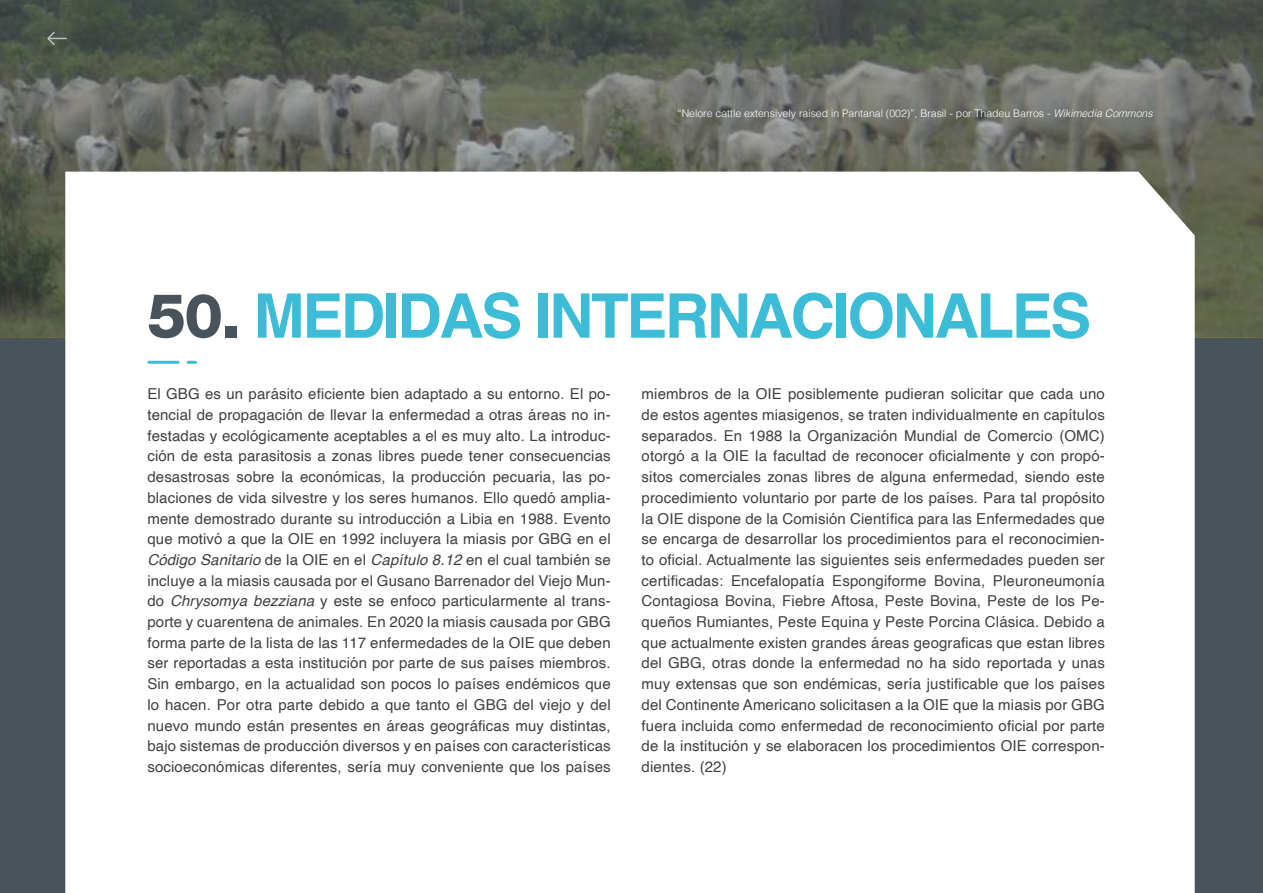
<style>
.page{position:relative;width:1263px;height:893px;background:#fff}
.page>*{position:absolute;margin:0;border:0;box-sizing:border-box;transform-origin:0 0}
.t1{font:700 61.5px "Helvetica";letter-spacing:-.04em;color:#3cbcd7}
.t2{font:15px/20.7px "Helvetica";letter-spacing:.01em;color:#404040;text-align:justify}
.t3{font:300 10.5px "Helvetica";color:#fff}
.s1{font-style:italic}
.s2{font-family:"Helvetica Neue LT Pro";font-weight:800;color:#48535b}
</style>
<div class="page">
<div style="left:0;top:330px;width:1263px;height:563px;background:#48535b"></div>
<svg style="left:0;top:0;width:1263px;height:337px;background:#60645a"></svg>
<div style="left:65px;top:172px;width:1130px;height:721px;background:#fff"></div>
<hr style="left:149px;top:361px;width:29px;height:3px;background:#3cbcd7">
<svg style="left:188px;top:361px;width:8px;height:3px"></svg>
<svg style="left:47px;top:32px;width:20px;height:13px"></svg>
<p class="t3" style="left:678px;top:104px;width:476px">“Nelore cattle extensively raised in Pantanal (002)”, Brasil - por Thadeu Barros - <span class="s1">Wikimedia Commons</span></p>
<h1 class="t1" style="left:147px;top:266px;width:945px"><span class="s2">50.</span> MEDIDAS INTERNACIONALES</h1>
<p class="t2" style="left:147px;top:384px;width:465px">El GBG es un parásito eficiente bien adaptado a su entorno. El po&shy;tencial de propagación de llevar la enfermedad a otras áreas no in&shy;festadas y ecológicamente aceptables a el es muy alto. La introduc&shy;ción de esta parasitosis a zonas libres puede tener consecuencias desastrosas sobre la económicas, la producción pecuaria, las po&shy;blaciones de vida silvestre y los seres humanos. Ello quedó amplia&shy;mente demostrado durante su introducción a Libia en 1988. Evento que motivó a que la OIE en 1992 incluyera la miasis por GBG en el <span class="s1">Código Sanitario</span> de la OIE en el <span class="s1">Capítulo 8.12</span> en el cual también se incluye a la miasis causada por el Gusano Barrenador del Viejo Mun&shy;do <span class="s1">Chrysomya bezziana</span> y este se enfoco particularmente al trans&shy;porte y cuarentena de animales. En 2020 la miasis causada por GBG forma parte de la lista de las 117 enfermedades de la OIE que deben ser reportadas a esta institución por parte de sus países miembros.<br>Sin embargo, en la actualidad son pocos lo países endémicos que lo hacen. Por otra parte debido a que tanto el GBG del viejo y del nuevo mundo están presentes en áreas geográficas muy distintas, bajo sistemas de producción diversos y en países con características socioeconómicas diferentes, sería muy conveniente que los países</p>
<p class="t2" style="left:642px;top:384px;width:465px">miembros de la OIE posiblemente pudieran solicitar que cada uno de estos agentes miasigenos, se traten individualmente en capítulos separados. En 1988 la Organización Mundial de Comercio (OMC) otorgó a la OIE la facultad de reconocer oficialmente y con propó&shy;sitos comerciales zonas libres de alguna enfermedad, siendo este procedimiento voluntario por parte de los países. Para tal propósito la OIE dispone de la Comisión Científica para las Enfermedades que se encarga de desarrollar los procedimientos para el reconocimien&shy;to oficial. Actualmente las siguientes seis enfermedades pueden ser certificadas: Encefalopatía Espongiforme Bovina, Pleuroneumonía Contagiosa Bovina, Fiebre Aftosa, Peste Bovina, Peste de los Pe&shy;queños Rumiantes, Peste Equina y Peste Porcina Clásica. Debido a que actualmente existen grandes áreas geograficas que estan libres del GBG, otras donde la enfermedad no ha sido reportada y unas muy extensas que son endémicas, sería justificable que los países del Continente Americano solicitasen a la OIE que la miasis por GBG fuera incluida como enfermedad de reconocimiento oficial por parte de la institución y se elaboracen los procedimientos OIE correspon&shy;dientes. (22)</p>
</div>
